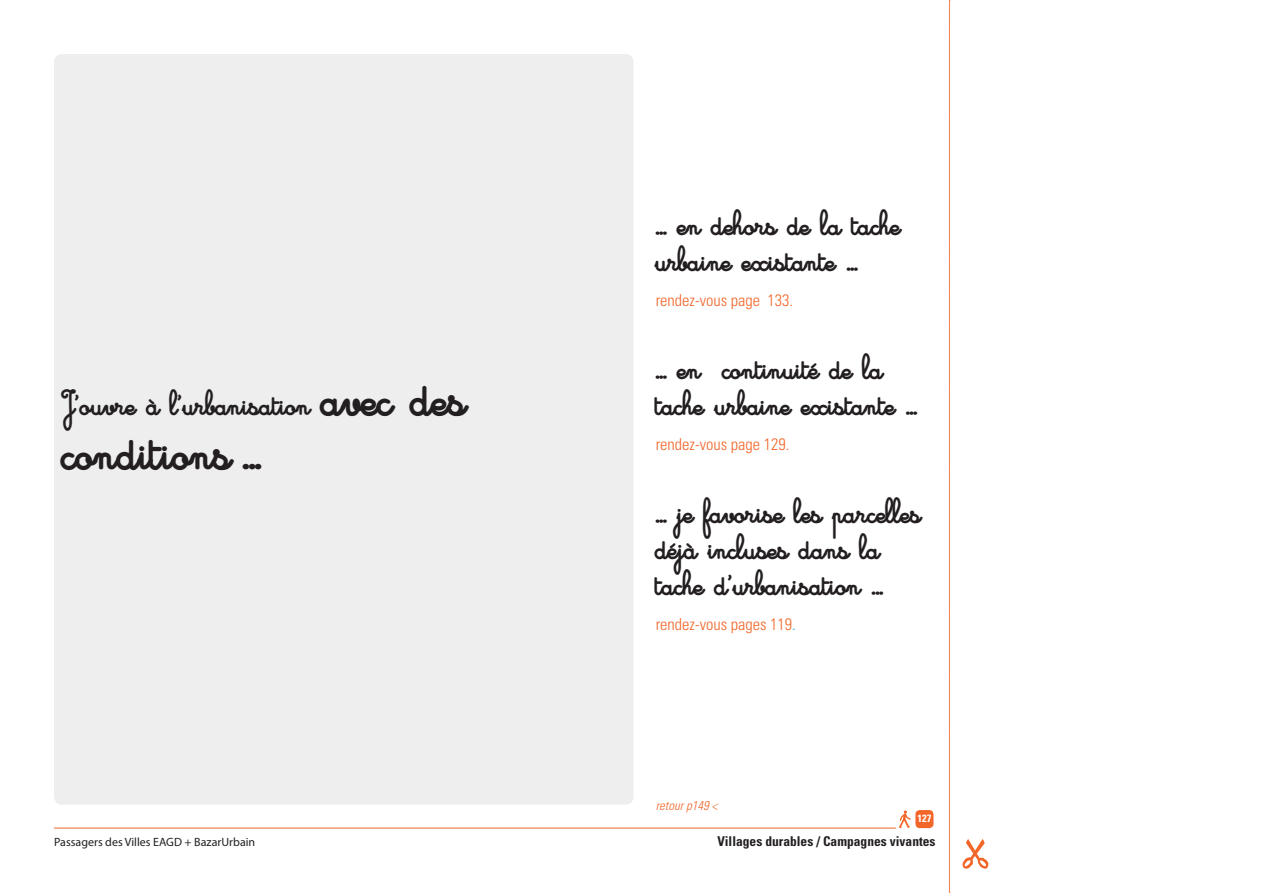
<style>
.page{position:relative;width:1263px;height:893px;background:#fff}
.page>*{position:absolute;margin:0;border:0;box-sizing:border-box;transform-origin:0 0}
.livre-jeu{font:45px "Cursivestandardbold";color:#231f20}
.livre-jeu-2{font:27px/36px "Cursivestandardbold";color:#231f20}
.livre-jeu_renvoi{font:300 condensed 16.5px "Univers LT Std";color:#f2662a}
.t1{font:700 condensed 13.5px "Univers LT Std";color:#231f20}
.CHRONIQUE___legende{font:italic 300 condensed 12.75px "Univers LT Std";color:#f2662a}
.t2{font:12px "Myriad Pro";color:#231f20}
.t3{font:700 condensed 10.5px "Univers LT Std";color:#fff}
.s1{font-size:45px}
.s2{color:#00aeef}
</style>
<div class="page">
<svg style="left:899px;top:810px;width:12px;height:18px"></svg>
<div style="left:915px;top:810px;width:18px;height:18px;background:#f2662a;border-radius:4px"></div>
<svg style="left:949px;top:0;width:1px;height:893px"></svg>
<svg style="left:962px;top:839px;width:26px;height:30px"></svg>
<hr style="left:54px;top:828px;width:842px;height:1px;background:#f2662a">
<div style="left:54px;top:54px;width:580px;height:751px;background:#eeeeef;border-radius:9px"></div>
<p class="livre-jeu-2" style="left:63px;top:387px;width:406px">J’ouvre à l’urbanisation <span class="s1">avec des</span></p>
<p class="livre-jeu" style="left:63px;top:426px;width:200px">conditions ...</p>
<p class="livre-jeu-2" style="left:656px;top:207px;width:247px">... en dehors de la tache urbaine existante ...</p>
<p class="livre-jeu_renvoi" style="left:656px;top:290px;width:139px">rendez-vous page 133.</p>
<p class="livre-jeu-2" style="left:656px;top:351px;width:263px">... en continuité de la tache urbaine existante ...</p>
<p class="livre-jeu_renvoi" style="left:656px;top:434px;width:135px">rendez-vous page 129.</p>
<p class="livre-jeu-2" style="left:656px;top:495px;width:267px">... je favorise les parcelles déjà incluses dans la tache d’urbanisation ...</p>
<p class="livre-jeu_renvoi" style="left:656px;top:614px;width:142px">rendez-vous pages 119<span class="s2">.</span></p>
<p class="CHRONIQUE___legende" style="left:656px;top:798px;width:63px">retour p149 &lt;</p>
<p class="t3" style="left:917px;top:812px;width:15px">127</p>
<p class="t2" style="left:54px;top:835px;width:203px">Passagers des Villes EAGD + BazarUrbain</p>
<p class="t1" style="left:717px;top:833px;width:220px">Villages durables / Campagnes vivantes</p>
</div>
